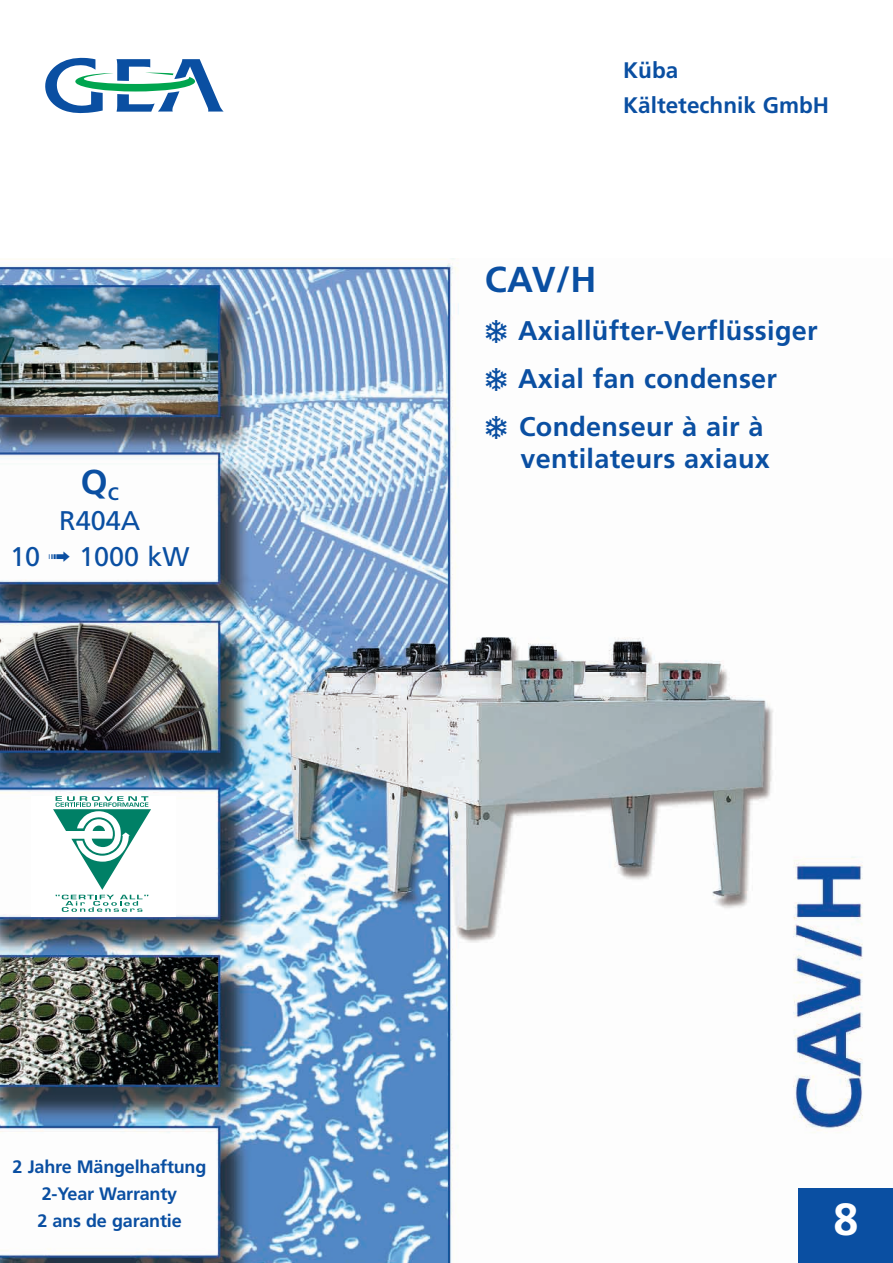
<style>
.page{position:relative;width:893px;height:1263px;background:#fff}
.page>*{position:absolute;margin:0;border:0;box-sizing:border-box;transform-origin:0 0}
.t1{font:700 45px "Frutiger";color:#fff}
.t2{font:700 36px "Frutiger";color:#0a4fa2}
.t3{font:700 34.5px "Frutiger";color:#0a4fa2}
.t4{font:700 27px/48px "Frutiger";letter-spacing:.01em;color:#0a4fa2}
.t5{font:27px/36px "Frutiger";color:#0a4fa2;text-align:center}
.t6{font:700 22.5px/35.2px "Frutiger";color:#0a4fa2}
.t7{font:700 18px/27px "Frutiger";letter-spacing:-.01em;color:#0a4fa2;text-align:center}
.s1{font-family:"Monotype Sorts";font-weight:400;font-size:33px}
</style>
<div class="page">
<img style="left:0;top:258px;width:863px;height:1005px">
<svg style="left:45px;top:58px;width:179px;height:56px"></svg>
<div style="left:798px;top:1188px;width:94px;height:75px;background:#0a4fa2"></div>
<div style="left:32px;top:796px;width:144px;height:121px;background:#fff"></div>
<svg style="left:53px;top:796px;width:98px;height:116px"></svg>
<p class="t3" style="left:81px;top:469px;width:39px">Q<sub>C</sub></p>
<p class="t5" style="left:10px;top:505px;width:181px">R404A<br>10 ➟ 1000 kW</p>
<p class="t7" style="left:13px;top:1154px;width:195px">2 Jahre Mängelhaftung<br>2-Year Warranty<br>2 ans de garantie</p>
<p class="t6" style="left:623px;top:55px;width:207px">Küba<br>Kältetechnik GmbH</p>
<h2 class="t2" style="left:485px;top:265px;width:113px">CAV/H</h2>
<p class="t4" style="left:485px;top:309px;width:334px"><span class="s1">❅</span> Axiallüfter-Verflüssiger <span class="s1">❅</span> Axial fan condenser<br><span class="s1">❅</span> Condenseur à air à</p>
<p class="t4" style="left:520px;top:437px;width:251px">ventilateurs axiaux</p>
<h1 class="t1" style="left:833px;top:1202px;width:27px">8</h1>
</div>
